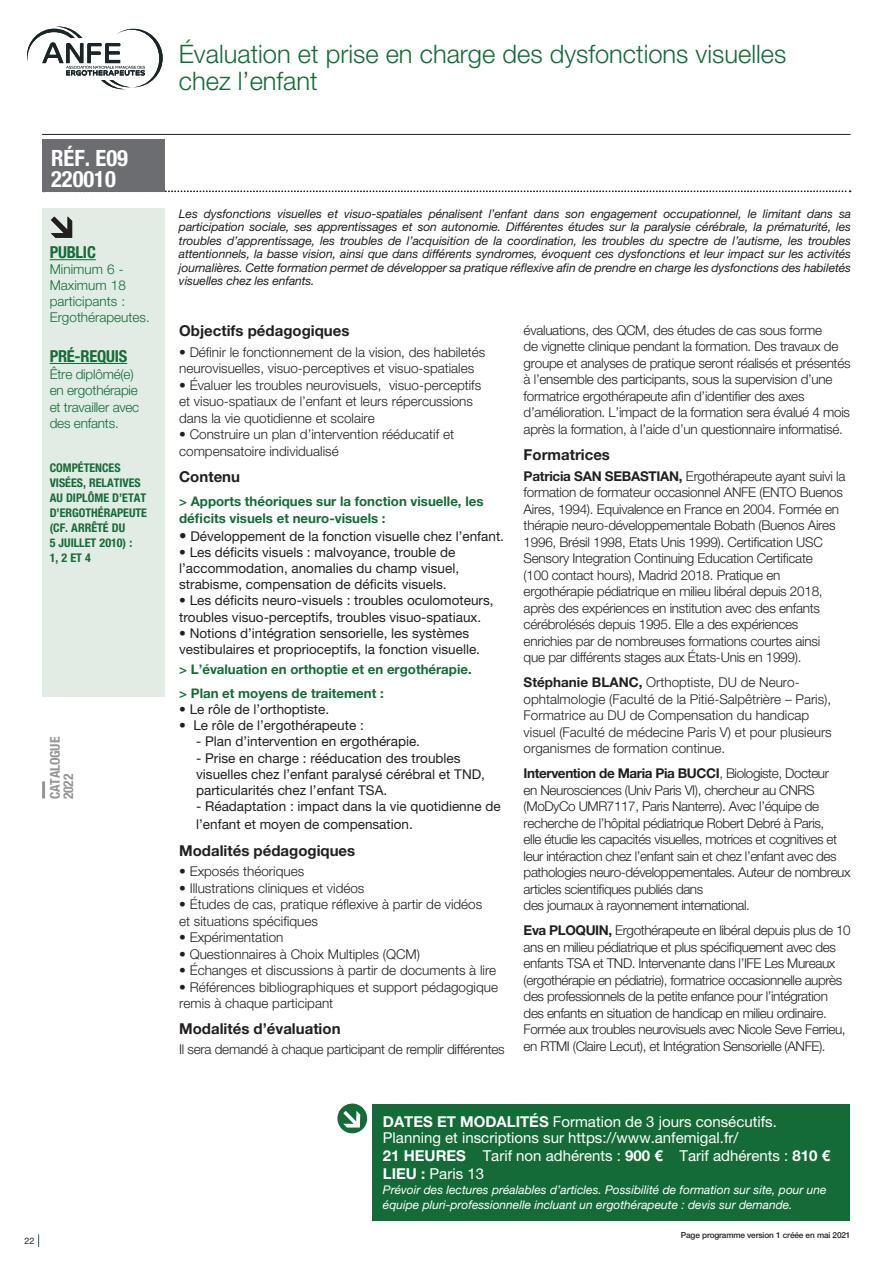
<style>
.page{position:relative;width:893px;height:1263px;background:#fff}
.page>*{position:absolute;margin:0;border:0;box-sizing:border-box;transform-origin:0 0}
.t1{font:25.5px/27px "Helvetica Neue LT 45 Lt";color:#156b37}
.t2{font:22.5px/21px "Helvetica Neue LT 77 Bd Cn";color:#fff}
.t3{font:16.5px "Helvetica Neue LT 77 Bd Cn";letter-spacing:-.015em;color:#156b37}
.t4{font:15px/16.5px "Helvetica Neue LT 55 Rm";color:#fff}
.t5{font:15px "Helvetica Neue LT 75 Bd";color:#231f20}
.t6{font:13.5px/16.5px "Helvetica Neue LT 45 Lt";letter-spacing:-.02em;color:#231f20}
.t7{font:13.5px/16.5px "Helvetica Neue LT 45 Lt";color:#231f20}
.t8{font:13.5px/16.2px "Helvetica Neue LT 55 Rm";color:#231f20}
.t9{font:13.5px/15.8px "Helvetica Neue LT 45 Lt";letter-spacing:-.015em;color:#156b37}
.t10{font:13.5px "Helvetica Neue LT 75 Bd";letter-spacing:-.03em;color:#231f20}
.t11{font:13.5px/13.5px "Helvetica Neue LT 77 Bd Cn";letter-spacing:-.015em;color:#939598}
.t12{font:13.2px/16.5px "Helvetica Neue LT 75 Bd";color:#156b37}
.t13{font:12px/13.5px "Helvetica Neue LT 56 It";letter-spacing:-.01em;color:#231f20;text-align:justify}
.t14{font:12px/15px "Helvetica Neue LT 56 It";color:#fff}
.t15{font:12px/15px "Helvetica Neue LT 77 Bd Cn";color:#156b37}
.t16{font:9px "Helvetica Neue LT 55 Rm";color:#231f20}
.t17{font:8.25px "Helvetica Neue LT 65 Md";letter-spacing:-.02em;color:#231f20}
.s1{font-family:"Helvetica Neue LT 65 Md"}
.s2{font-family:"Helvetica Neue LT 75 Bd";font-size:15px}
.s3{font-family:"Helvetica Neue LT 75 Bd"}
.s4{font-family:"Helvetica Neue LT 45 Lt"}
</style>
<div class="page">
<div style="left:43px;top:208px;width:122px;height:489px;background:#e0ece4"></div>
<hr style="left:43px;top:134px;width:807px;height:1px;background:#231f20">
<svg style="left:51px;top:217px;width:21px;height:21px"></svg>
<div style="left:43px;top:139px;width:122px;height:48px;background:#6c6d70"></div>
<svg style="left:38px;top:1234px;width:1px;height:13px"></svg>
<svg style="left:165px;top:191px;width:685px;height:1px"></svg>
<svg style="left:27px;top:26px;width:136px;height:63px"></svg>
<div style="left:43px;top:144px;width:122px;height:48px;background:#6c6d70"></div>
<div style="left:372px;top:1103px;width:478px;height:117px;background:#156b37"></div>
<div style="left:337px;top:1103px;width:30px;height:30px;background:#156b37;border-radius:50%"></div>
<svg style="left:343px;top:1111px;width:17px;height:16px"></svg>
<hr style="left:50px;top:259px;width:46px;height:1px;background:#156b37">
<hr style="left:50px;top:363px;width:77px;height:1px;background:#156b37">
<hr style="left:42px;top:783px;width:3px;height:14px;background:#939598">
<h2 class="t2" style="left:51px;top:147px;width:78px">RÉF. E09<br>220010</h2>
<p class="t3" style="left:50px;top:243px;width:48px">PUBLIC</p>
<p class="t9" style="left:50px;top:261px;width:102px">Minimum 6 -<br>Maximum 18 participants :<br>Ergothérapeutes.</p>
<p class="t3" style="left:50px;top:346px;width:79px">PRÉ-REQUIS</p>
<p class="t9" style="left:50px;top:365px;width:91px;line-height:16.5px">Être diplômé(e) en ergothérapie et travailler avec des enfants.</p>
<p class="t15" style="left:50px;top:460px;width:99px">COMPÉTENCES<br>VISÉES, RELATIVES<br>AU DIPLÔME D’ETAT<br>D’ERGOTHÉRAPEUTE (CF. ARRÊTÉ DU<br>5 JUILLET 2010) :<br>1, 2 ET 4</p>
<p class="t11" style="left:48px;top:799px;width:64px;rotate:-90deg">CATALOGUE<br>2022</p>
<p class="t16" style="left:24px;top:1235px;width:12px">22</p>
<h1 class="t1" style="left:179px;top:40px;width:609px">Évaluation et prise en charge des dysfonctions visuelles chez l’enfant</h1>
<p class="t13" style="left:179px;top:207px;width:674px">Les dysfonctions visuelles et visuo-spatiales pénalisent l’enfant dans son engagement occupationnel, le limitant dans sa participation sociale, ses apprentissages et son autonomie. Différentes études sur la paralysie cérébrale, la prématurité, les troubles d’apprentissage, les troubles de l’acquisition de la coordination, les troubles du spectre de l’autisme, les troubles attentionnels, la basse vision, ainsi que dans différents syndromes, évoquent ces dysfonctions et leur impact sur les activités journalières. Cette formation permet de développer sa pratique réflexive afin de prendre en charge les dysfonctions des habiletés visuelles chez les enfants.</p>
<p class="t5" style="left:179px;top:321px;width:172px">Objectifs pédagogiques</p>
<p class="t7" style="left:179px;top:343px;width:308px">• Définir le fonctionnement de la vision, des habiletés neurovisuelles, visuo-perceptives et visuo-spatiales</p>
<p class="t7" style="left:179px;top:376px;width:304px">• Évaluer les troubles neurovisuels, visuo-perceptifs et visuo-spatiaux de l’enfant et leurs répercussions dans la vie quotidienne et scolaire</p>
<p class="t7" style="left:179px;top:426px;width:276px">• Construire un plan d’intervention rééducatif et compensatoire individualisé</p>
<p class="t5" style="left:179px;top:467px;width:62px">Contenu</p>
<p class="t12" style="left:179px;top:493px;width:306px"><span class="s1">&gt;</span> Apports théoriques sur la fonction visuelle, les déficits visuels et neuro-visuels :</p>
<p class="t8" style="left:179px;top:527px;width:326px"><span class="s2">•</span> Développement de la fonction visuelle chez l’enfant.</p>
<p class="t8" style="left:179px;top:544px;width:281px">• Les déficits visuels : malvoyance, trouble de l’accommodation, anomalies du champ visuel, strabisme, compensation de déficits visuels.</p>
<p class="t8" style="left:179px;top:592px;width:316px">• Les déficits neuro-visuels : troubles oculomoteurs, troubles visuo-perceptifs, troubles visuo-spatiaux.</p>
<p class="t8" style="left:179px;top:625px;width:302px">• Notions d’intégration sensorielle, les systèmes vestibulaires et proprioceptifs, la fonction visuelle.</p>
<p class="t12" style="left:179px;top:657px;width:294px;line-height:24px"><span class="s1">&gt;</span> L’évaluation en orthoptie et en ergothérapie. <span class="s1">&gt;</span> Plan et moyens de traitement :</p>
<p class="t8" style="left:179px;top:701px;width:152px">• Le rôle de l’orthoptiste.</p>
<p class="t8" style="left:179px;top:717px;width:186px">• Le rôle de l’ergothérapeute :</p>
<p class="t8" style="left:196px;top:733px;width:225px">- Plan d’intervention en ergothérapie.</p>
<p class="t8" style="left:196px;top:749px;width:290px">- Prise en charge : rééducation des troubles visuelles chez l’enfant paralysé cérébral et TND, particularités chez l’enfant TSA.</p>
<p class="t8" style="left:196px;top:797px;width:306px;line-height:18px">- Réadaptation : impact dans la vie quotidienne de l’enfant et moyen de compensation.</p>
<p class="t5" style="left:179px;top:841px;width:178px">Modalités pédagogiques</p>
<p class="t7" style="left:179px;top:863px;width:127px">• Exposés théoriques</p>
<p class="t7" style="left:179px;top:880px;width:187px">• Illustrations cliniques et vidéos</p>
<p class="t7" style="left:179px;top:896px;width:305px">• Études de cas, pratique réflexive à partir de vidéos et situations spécifiques</p>
<p class="t7" style="left:179px;top:929px;width:106px">• Expérimentation</p>
<p class="t7" style="left:179px;top:946px;width:242px">• Questionnaires à Choix Multiples (QCM)</p>
<p class="t7" style="left:179px;top:962px;width:319px">• Échanges et discussions à partir de documents à lire</p>
<p class="t7" style="left:179px;top:979px;width:320px">• Références bibliographiques et support pédagogique remis à chaque participant</p>
<p class="t5" style="left:179px;top:1019px;width:163px">Modalités d’évaluation</p>
<p class="t6" style="left:179px;top:1041px;width:327px">Il sera demandé à chaque participant de remplir différentes</p>
<p class="t6" style="left:524px;top:321px;width:328px">évaluations, des QCM, des études de cas sous forme<br>de vignette clinique pendant la formation. Des travaux de groupe et analyses de pratique seront réalisés et présentés à l’ensemble des participants, sous la supervision d’une formatrice ergothérapeute afin d’identifier des axes d’amélioration. L’impact de la formation sera évalué 4 mois après la formation, à l’aide d’un questionnaire informatisé.</p>
<p class="t5" style="left:524px;top:445px;width:88px">Formatrices</p>
<p class="t6" style="left:524px;top:468px;width:323px"><span class="s3">Patricia SAN SEBASTIAN,</span> Ergothérapeute ayant suivi la formation de formateur occasionnel ANFE (ENTO Buenos Aires, 1994). Equivalence en France en 2004. Formée en thérapie neuro-développementale Bobath (Buenos Aires 1996, Brésil 1998, Etats Unis 1999). Certification USC Sensory Integration Continuing Education Certificate<br>(100 contact hours), Madrid 2018. Pratique en ergothérapie pédiatrique en milieu libéral depuis 2018, après des expériences en institution avec des enfants cérébrolésés depuis 1995. Elle a des expériences enrichies par de nombreuses formations courtes ainsi<br>que par différents stages aux États-Unis en 1999).</p>
<p class="t7" style="left:524px;top:674px;width:310px"><span class="s3">Stéphanie BLANC,</span> Orthoptiste, DU de Neuro&shy;ophtalmologie (Faculté de la Pitié-Salpêtrière – Paris), Formatrice au DU de Compensation du handicap visuel (Faculté de médecine Paris V) et pour plusieurs organismes de formation continue.</p>
<p class="t10" style="left:524px;top:765px;width:307px">Intervention de Maria Pia BUCCI<span class="s4">, Biologiste, Docteur</span></p>
<p class="t6" style="left:524px;top:782px;width:328px">en Neurosciences (Univ Paris VI), chercheur au CNRS (MoDyCo UMR7117, Paris Nanterre). Avec l’équipe de recherche de l’hôpital pédiatrique Robert Debré à Paris,<br>elle étudie les capacités visuelles, motrices et cognitives et leur intéraction chez l’enfant sain et chez l’enfant avec des pathologies neuro-développementales. Auteur de nombreux articles scientifiques publiés dans<br>des journaux à rayonnement international.</p>
<p class="t6" style="left:524px;top:922px;width:329px"><span class="s3">Eva PLOQUIN,</span> Ergothérapeute en libéral depuis plus de 10 ans en milieu pédiatrique et plus spécifiquement avec des enfants TSA et TND. Intervenante dans l’IFE Les Mureaux (ergothérapie en pédiatrie), formatrice occasionnelle auprès des professionnels de la petite enfance pour l’intégration des enfants en situation de handicap en milieu ordinaire.<br>Formée aux troubles neurovisuels avec Nicole Seve Ferrieu, en RTMI (Claire Lecut), et Intégration Sensorielle (ANFE).</p>
<p class="t4" style="left:383px;top:1113px;width:395px"><span class="s3">DATES ET MODALITÉS</span> Formation de 3 jours consécutifs.<br>Planning et inscriptions sur https://www.anfemigal.fr/</p>
<p class="t4" style="left:383px;top:1146px;width:449px;line-height:18px"><span class="s3">21 HEURES</span> Tarif non adhérents : <span class="s3">900 €</span> Tarif adhérents : <span class="s3">810 €<br>LIEU :</span> Paris 13</p>
<p class="t14" style="left:383px;top:1182px;width:445px">Prévoir des lectures préalables d’articles. Possibilité de formation sur site, pour une équipe pluri-professionnelle incluant un ergothérapeute : devis sur demande.</p>
<p class="t17" style="left:681px;top:1230px;width:171px">Page programme version 1 créée en mai 2021</p>
</div>
